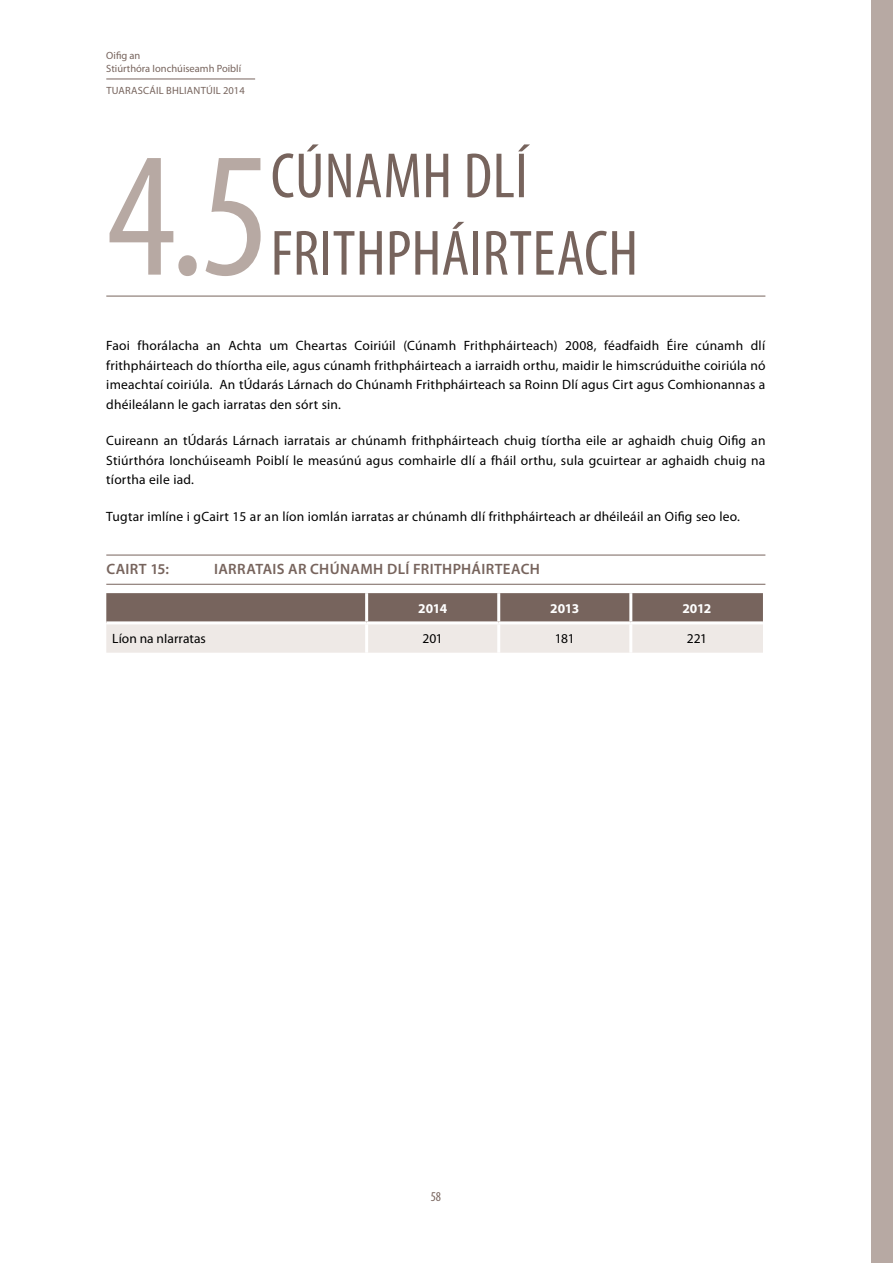
<style>
.page{position:relative;width:893px;height:1263px;background:#fff}
.page>*{position:absolute;margin:0;border:0;box-sizing:border-box;transform-origin:0 0}
.t1{font:condensed 179.4px "Myriad Pro";color:#b7a9a3}
.t2{font:condensed 64.5px/77.4px "Myriad Pro";letter-spacing:.005em;color:#77645d}
.t3{font:600 15px "Myriad Pro";letter-spacing:.02em;color:#77645d}
.t4{font:13.5px/19.5px "Myriad Pro";letter-spacing:.015em;color:#000;text-align:justify}
.t5{font:700 13.5px "Myriad Pro";letter-spacing:-.03em;color:#fff}
.t6{font:condensed 13.5px "Myriad Pro";color:#77645d}
.t7{font:10.5px/13.5px "Myriad Pro";color:#77645d}
.t8{font:10.5px "Myriad Pro";letter-spacing:.02em;color:#77645d}
</style>
<div class="page">
<hr style="left:106px;top:79px;width:149px;height:1px;background:#77645d">
<hr style="left:106px;top:296px;width:659px;height:1px;background:#77645d">
<hr style="left:106px;top:555px;width:659px;height:1px;background:#77645d">
<hr style="left:106px;top:584px;width:659px;height:1px;background:#77645d">
<svg style="left:106px;top:593px;width:657px;height:60px;background:#b4a8a3"></svg>
<hr style="left:106px;top:621px;width:261px;height:3px;background:#fff">
<hr style="left:367px;top:621px;width:132px;height:3px;background:#fff">
<hr style="left:499px;top:621px;width:132px;height:3px;background:#fff">
<hr style="left:631px;top:621px;width:132px;height:3px;background:#fff">
<hr style="left:365px;top:593px;width:3px;height:28px;background:#fff">
<hr style="left:365px;top:624px;width:3px;height:29px;background:#fff">
<hr style="left:497px;top:593px;width:3px;height:28px;background:#fff">
<hr style="left:629px;top:593px;width:3px;height:28px;background:#fff">
<hr style="left:497px;top:624px;width:3px;height:29px;background:#fff">
<hr style="left:629px;top:624px;width:3px;height:29px;background:#fff">
<div style="left:872px;top:0;width:21px;height:1263px;background:#b7a9a3"></div>
<p class="t7" style="left:106px;top:48px;width:136px">Oifig an<br>Stiúrthóra Ionchúiseamh Poiblí</p>
<p class="t8" style="left:106px;top:84px;width:140px">TUARASCÁIL BHLIANTÚIL 2014</p>
<h1 class="t1" style="left:106px;top:107px;width:165px">4.5</h1>
<h2 class="t2" style="left:271px;top:136px;width:369px">CÚNAMH DLÍ<br>FRITHPHÁIRTEACH</h2>
<p class="t4" style="left:106px;top:336px;width:661px">Faoi fhorálacha an Achta um Cheartas Coiriúil (Cúnamh Frithpháirteach) 2008, féadfaidh Éire cúnamh dlí frithpháirteach do thíortha eile, agus cúnamh frithpháirteach a iarraidh orthu, maidir le himscrúduithe coiriúla nó imeachtaí coiriúla. An tÚdarás Lárnach do Chúnamh Frithpháirteach sa Roinn Dlí agus Cirt agus Comhionannas a dhéileálann le gach iarratas den sórt sin.</p>
<p class="t4" style="left:106px;top:431px;width:661px">Cuireann an tÚdarás Lárnach iarratais ar chúnamh frithpháirteach chuig tíortha eile ar aghaidh chuig Oifig an Stiúrthóra Ionchúiseamh Poiblí le measúnú agus comhairle dlí a fháil orthu, sula gcuirtear ar aghaidh chuig na tíortha eile iad.</p>
<p class="t4" style="left:106px;top:506px;width:635px">Tugtar imlíne i gCairt 15 ar an líon iomlán iarratas ar chúnamh dlí frithpháirteach ar dhéileáil an Oifig seo leo.</p>
<p class="t3" style="left:106px;top:560px;width:64px">CAIRT 15:</p>
<p class="t3" style="left:214px;top:560px;width:327px">IARRATAIS AR CHÚNAMH DLÍ FRITHPHÁIRTEACH</p>
<p class="t5" style="left:418px;top:600px;width:30px">2014</p>
<p class="t5" style="left:550px;top:600px;width:30px">2013</p>
<p class="t5" style="left:682px;top:600px;width:30px">2012</p>
<p class="t4" style="left:112px;top:628px;width:95px">Líon na nIarratas</p>
<p class="t4" style="left:423px;top:628px;width:22px">201</p>
<p class="t4" style="left:555px;top:628px;width:21px">181</p>
<p class="t4" style="left:687px;top:628px;width:22px">221</p>
<p class="t6" style="left:431px;top:1188px;width:12px">58</p>
</div>
